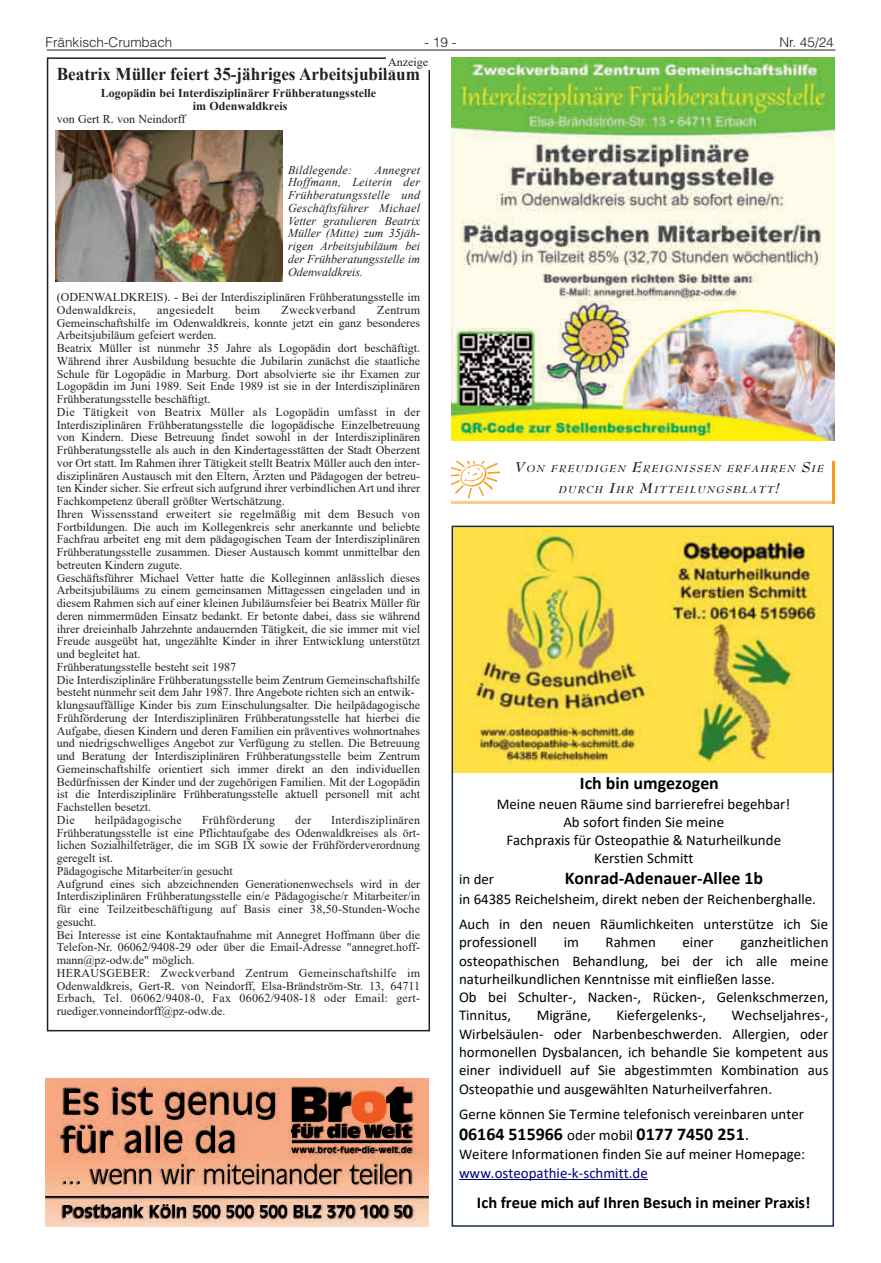
<style>
.page{position:relative;width:881px;height:1263px;background:#fff}
.page>*{position:absolute;margin:0;border:0;box-sizing:border-box;transform-origin:0 0}
.t1{font:700 18px "Calibri";color:#000}
.t2{font:700 18px "Times New Roman";color:#231f20;scale:.95 1}
.t3{font:700 16.5px "Calibri";color:#000}
.t4{font:14.85px/18.3px "Calibri";color:#000}
.t5{font:14.85px "Calibri";color:#000080}
.t6{font:300 13.5px "Helvetica LT";color:#231f20}
.t7{font:12px/12.8px "Times New Roman";color:#231f20}
.t8{font:italic 12px/12.8px "Times New Roman";color:#231f20;text-align:justify}
.t9{font:700 12px/12.8px "Times New Roman";color:#231f20;text-align:center}
.t10{font:12px "Times New Roman";letter-spacing:.02em;color:#231f20}
.t11{font:italic 12px "Times New Roman";letter-spacing:.02em;color:#231f20}
.t12{font:italic 700 10.95px/21px "Bernhard Modern";letter-spacing:.12em;color:#231f20;text-align:center}
.s1{font-size:15.75px}
.s2{font-weight:400;font-size:14.85px}
.s3{font-weight:400}
</style>
<div class="page">
<hr style="left:47px;top:50px;width:788px;height:1px;background:#231f20">
<hr style="left:459px;top:1179px;width:188px;height:1px;background:#000080">
<img style="left:453px;top:528px;width:378px;height:244px">
<img style="left:451px;top:57px;width:382px;height:383px">
<div style="left:47px;top:57px;width:382px;height:974px;border:2px solid #231f20"></div>
<div style="left:386px;top:57px;width:43px;height:13px;background:#fff"></div>
<img style="left:56px;top:131px;width:226px;height:150px">
<img style="left:45px;top:1078px;width:383px;height:149px">
<hr style="left:45px;top:1196px;width:383px;height:1px;background:#000">
<svg style="left:62px;top:1087px;width:349px;height:131px;background:#aa795f"></svg>
<svg style="left:451px;top:472px;width:51px;height:30px"></svg>
<img style="left:451px;top:461px;width:49px;height:38px">
<hr style="left:451px;top:502px;width:382px;height:2px;background:#fdcb8a">
<hr style="left:831px;top:461px;width:2px;height:43px;background:#f89c1c">
<p class="t6" style="left:45px;top:34px;width:128px">Fränkisch-Crumbach</p>
<p class="t6" style="left:424px;top:34px;width:33px">- 19 -</p>
<p class="t6" style="left:779px;top:34px;width:56px">Nr. 45/24</p>
<p class="t7" style="left:388px;top:55px;width:41px">Anzeige</p>
<h1 class="t2" style="left:57px;top:61px;width:383px">Beatrix Müller feiert 35-jähriges Arbeitsjubiläum</h1>
<p class="t9" style="left:101px;top:86px;width:276px">Logopädin bei Interdisziplinärer Frühberatungsstelle im Odenwaldkreis</p>
<p class="t7" style="left:57px;top:112px;width:130px">von Gert R. von Neindorff</p>
<p class="t11" style="left:288px;top:161px;width:65px">Bildlegende:</p>
<p class="t8" style="left:288px;top:163px;width:133px;text-indent:87px">Annegret Hoffmann, Leiterin der Frühberatungsstelle und Geschäftsführer Michael Vetter gratulieren Beatrix Müller (Mitte) zum 35jäh&shy;rigen Arbeitsjubiläum bei der Frühberatungsstelle im Odenwaldkreis.</p>
<p class="t7" style="left:57px;top:290px;width:364px">(ODENWALDKREIS). - Bei der Interdisziplinären Frühberatungsstelle im<br>Odenwaldkreis,</p>
<p class="t10" style="left:157px;top:301px;width:58px">angesiedelt</p>
<p class="t7" style="left:235px;top:303px;width:26px">beim</p>
<p class="t10" style="left:281px;top:301px;width:75px">Zweckverband</p>
<p class="t7" style="left:57px;top:303px;width:364px;text-indent:320px">Zentrum Gemeinschaftshilfe im Odenwaldkreis, konnte jetzt ein ganz besonderes Arbeitsjubiläum gefeiert werden.<br>Beatrix Müller ist nunmehr 35 Jahre als Logopädin dort beschäftigt.<br>Während ihrer Ausbildung besuchte die Jubilarin zunächst die staatliche Schule für Logopädie in Marburg. Dort absolvierte sie ihr Examen zur Logopädin im Juni 1989. Seit Ende 1989 ist sie in der Interdisziplinären Frühberatungsstelle beschäftigt.<br>Die Tätigkeit von Beatrix Müller als Logopädin umfasst in der Interdisziplinären Frühberatungsstelle die logopädische Einzelbetreuung von Kindern. Diese Betreuung findet sowohl in der Interdisziplinären Frühberatungsstelle als auch in den Kindertagesstätten der Stadt Oberzent vor Ort statt. Im Rahmen ihrer Tätigkeit stellt Beatrix Müller auch den inter&shy;disziplinären Austausch mit den Eltern, Ärzten und Pädagogen der betreu&shy;ten Kinder sicher. Sie erfreut sich aufgrund ihrer verbindlichen Art und ihrer Fachkompetenz überall größter Wertschätzung.<br>Ihren Wissensstand erweitert sie regelmäßig mit dem Besuch von Fortbildungen. Die auch im Kollegenkreis sehr anerkannte und beliebte Fachfrau arbeitet eng mit dem pädagogischen Team der Interdisziplinären Frühberatungsstelle zusammen. Dieser Austausch kommt unmittelbar den betreuten Kindern zugute.<br>Geschäftsführer Michael Vetter hatte die Kolleginnen anlässlich dieses Arbeitsjubiläums zu einem gemeinsamen Mittagessen eingeladen und in diesem Rahmen sich auf einer kleinen Jubiläumsfeier bei Beatrix Müller für deren nimmermüden Einsatz bedankt. Er betonte dabei, dass sie während ihrer dreieinhalb Jahrzehnte andauernden Tätigkeit, die sie immer mit viel Freude ausgeübt hat, ungezählte Kinder in ihrer Entwicklung unterstützt und begleitet hat.<br>Frühberatungsstelle besteht seit 1987<br>Die Interdisziplinäre Frühberatungsstelle beim Zentrum Gemeinschaftshilfe besteht nunmehr seit dem Jahr 1987. Ihre Angebote richten sich an entwik&shy;klungsauffällige Kinder bis zum Einschulungsalter. Die heilpädagogische Frühförderung der Interdisziplinären Frühberatungsstelle hat hierbei die Aufgabe, diesen Kindern und deren Familien ein präventives wohnortnahes und niedrigschwelliges Angebot zur Verfügung zu stellen. Die Betreuung und Beratung der Interdisziplinären Frühberatungsstelle beim Zentrum Gemeinschaftshilfe orientiert sich immer direkt an den individuellen Bedürfnissen der Kinder und der zugehörigen Familien. Mit der Logopädin ist die Interdisziplinäre Frühberatungsstelle aktuell personell mit acht Fachstellen besetzt.<br>Die</p>
<p class="t7" style="left:57px;top:813px;width:364px;text-indent:274px">Interdisziplinären Frühberatungsstelle ist eine Pflichtaufgabe des Odenwaldkreises als ört&shy;lichen Sozialhilfeträger, die im SGB IX sowie der Frühförderverordnung geregelt ist.<br>Pädagogische Mitarbeiter/in gesucht<br>Aufgrund eines sich abzeichnenden Generationenwechsels wird in der Interdisziplinären Frühberatungsstelle ein/e Pädagogische/r Mitarbeiter/in für eine Teilzeitbeschäftigung auf Basis einer 38,50-Stunden-Woche gesucht.<br>Bei Interesse ist eine Kontaktaufnahme mit Annegret Hoffmann über die Telefon-Nr. 06062/9408-29 oder über die Email-Adresse "annegret.hoff&shy;mann@pz-odw.de" möglich.<br>HERAUSGEBER: Zweckverband Zentrum Gemeinschaftshilfe im Odenwaldkreis, Gert-R. von Neindorff, Elsa-Brändström-Str. 13, 64711<br>Erbach, Tel. 06062/9408-0, Fax 06062/9408-18 oder Email: gert&shy;ruediger.vonneindorff@pz-odw.de.</p>
<p class="t10" style="left:95px;top:811px;width:88px">heilpädagogische</p>
<p class="t10" style="left:202px;top:811px;width:74px">Frühförderung</p>
<p class="t7" style="left:295px;top:813px;width:17px">der</p>
<p class="t12" style="left:514px;top:458px;width:311px"><span class="s1">V</span>ON FREUDIGEN <span class="s1">E</span>REIGNISSEN ERFAHREN <span class="s1">S</span>IE<br>DURCH <span class="s1">I</span>HR <span class="s1">M</span>ITTEILUNGSBLATT<span class="s1">!</span></p>
<h1 class="t1" style="left:579px;top:771px;width:140px">Ich bin umgezogen</h1>
<p class="t4" style="left:496px;top:794px;width:295px;text-align:center">Meine neuen Räume sind barrierefrei begehbar!<br>Ab sofort finden Sie meine<br>Fachpraxis für Osteopathie &amp; Naturheilkunde Kerstien Schmitt</p>
<p class="t4" style="left:459px;top:870px;width:37px">in der</p>
<h1 class="t1" style="left:564px;top:866px;width:200px">Konrad-Adenauer-Allee 1b</h1>
<p class="t4" style="left:459px;top:885px;width:370px;line-height:25.5px">in 64385 Reichelsheim, direkt neben der Reichenberghalle.<br>Auch in den neuen Räumlichkeiten unterstütze ich Sie</p>
<p class="t4" style="left:459px;top:933px;width:79px">professionell</p>
<p class="t4" style="left:563px;top:933px;width:17px">im</p>
<p class="t4" style="left:605px;top:933px;width:52px">Rahmen</p>
<p class="t4" style="left:682px;top:933px;width:33px">einer</p>
<p class="t4" style="left:459px;top:933px;width:371px;text-indent:281px">ganzheitlichen osteopathischen Behandlung, bei der ich alle meine naturheilkundlichen Kenntnisse mit einfließen lasse.<br>Ob bei Schulter-, Nacken-, Rücken-, Gelenkschmerzen, Tinnitus,</p>
<p class="t4" style="left:536px;top:1006px;width:56px">Migräne,</p>
<p class="t4" style="left:616px;top:1006px;width:91px">Kiefergelenks-,</p>
<p class="t4" style="left:459px;top:1006px;width:371px;text-align:justify;text-indent:272px">Wechseljahres-, Wirbelsäulen- oder Narbenbeschwerden. Allergien, oder hormonellen Dysbalancen, ich behandle Sie kompetent aus einer individuell auf Sie abgestimmten Kombination aus Osteopathie und ausgewählten Naturheilverfahren.</p>
<p class="t4" style="left:459px;top:1104px;width:346px">Gerne können Sie Termine telefonisch vereinbaren unter</p>
<h1 class="t1" style="left:459px;top:1121px;width:292px">06164 515966 <span class="s2">oder mobil</span> 0177 7450 251<span class="s3">.</span></h1>
<p class="t4" style="left:459px;top:1145px;width:347px">Weitere Informationen finden Sie auf meiner Homepage:</p>
<p class="t5" style="left:459px;top:1162px;width:190px">www.osteopathie-k-schmitt.de</p>
<h2 class="t3" style="left:476px;top:1191px;width:335px">Ich freue mich auf Ihren Besuch in meiner Praxis!</h2>
</div>
